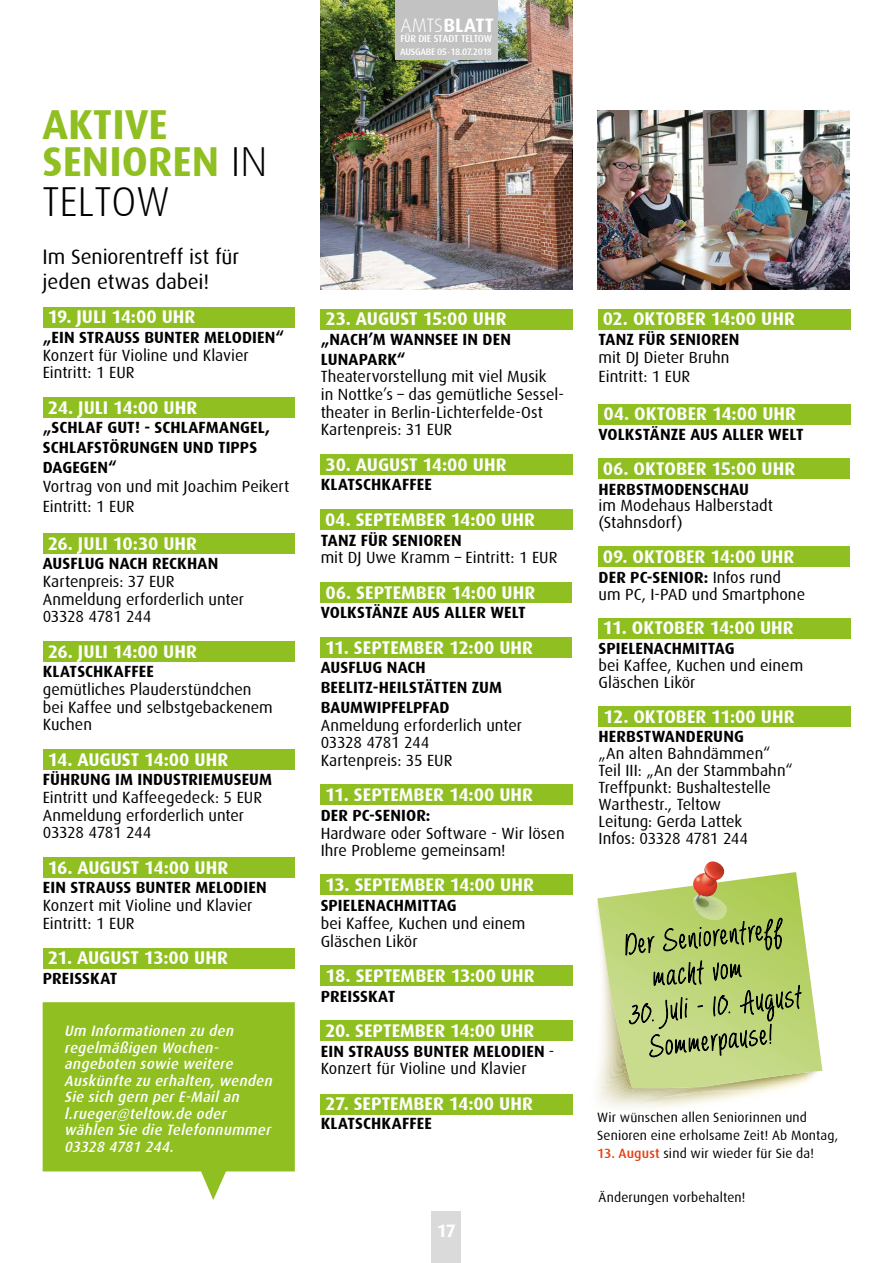
<style>
.page{position:relative;width:893px;height:1263px;background:#fff}
.page>*{position:absolute;margin:0;border:0;box-sizing:border-box;transform-origin:0 0}
.t1{font:700 41.85px/38.8px "Dax";color:#90bf21}
.t2{font:21px/25.2px "Dax";letter-spacing:-.005em;color:#000}
.t3{font:700 19.5px "Dax";letter-spacing:.005em;color:#fff}
.t4{font:700 18.3px "Dax";color:#fff}
.t5{font:700 18px "Dax";color:#fff}
.t6{font:16.2px/17.7px "Dax";color:#000}
.t7{font:700 16.2px/19.8px "Dax";letter-spacing:.005em;color:#000}
.t8{font:italic 500 15px/16.5px "Dax";color:#fff}
.t9{font:13.5px/18px "Dax";letter-spacing:.01em;color:#000}
.t10{font:500 10.05px "Dax";letter-spacing:-.02em;color:#fff}
.t11{font:500 9.45px "Dax";letter-spacing:-.03em;color:#fff}
.s1{font-weight:300;color:#000}
.s2{font-weight:300}
.s3{font-weight:700}
.s4{font-weight:500;color:#e73d11}
</style>
<div class="page">
<img style="left:320px;top:0;width:253px;height:290px">
<div style="left:43px;top:307px;width:252px;height:20px;background:#90bf21"></div>
<div style="left:320px;top:309px;width:253px;height:20px;background:#90bf21"></div>
<div style="left:598px;top:309px;width:252px;height:20px;background:#90bf21"></div>
<div style="left:598px;top:404px;width:252px;height:20px;background:#90bf21"></div>
<div style="left:598px;top:706px;width:252px;height:20px;background:#90bf21"></div>
<div style="left:598px;top:618px;width:252px;height:20px;background:#90bf21"></div>
<div style="left:43px;top:397px;width:252px;height:20px;background:#90bf21"></div>
<div style="left:43px;top:533px;width:252px;height:20px;background:#90bf21"></div>
<div style="left:43px;top:642px;width:252px;height:20px;background:#90bf21"></div>
<div style="left:43px;top:749px;width:252px;height:20px;background:#90bf21"></div>
<div style="left:43px;top:857px;width:252px;height:20px;background:#90bf21"></div>
<div style="left:43px;top:948px;width:252px;height:20px;background:#90bf21"></div>
<div style="left:598px;top:458px;width:252px;height:21px;background:#90bf21"></div>
<div style="left:320px;top:454px;width:253px;height:20px;background:#90bf21"></div>
<div style="left:320px;top:509px;width:253px;height:21px;background:#90bf21"></div>
<div style="left:320px;top:785px;width:253px;height:20px;background:#90bf21"></div>
<div style="left:320px;top:875px;width:253px;height:20px;background:#90bf21"></div>
<div style="left:320px;top:966px;width:253px;height:20px;background:#90bf21"></div>
<div style="left:320px;top:1094px;width:253px;height:20px;background:#90bf21"></div>
<div style="left:320px;top:1020px;width:253px;height:20px;background:#90bf21"></div>
<div style="left:320px;top:582px;width:252px;height:20px;background:#90bf21"></div>
<div style="left:320px;top:638px;width:252px;height:20px;background:#90bf21"></div>
<div style="left:598px;top:547px;width:252px;height:20px;background:#90bf21"></div>
<img style="left:597px;top:111px;width:253px;height:179px">
<div style="left:432px;top:1212px;width:29px;height:51px;background:#dadada"></div>
<div style="left:396px;top:0;width:102px;height:59px;background:#c2c2c2"></div>
<svg style="left:597px;top:882px;width:215px;height:233px;background:#bacb85"></svg>
<svg style="left:43px;top:1002px;width:252px;height:198px;background:#9fc73f"></svg>
<img style="left:597px;top:1064px;width:222px;height:16px">
<img style="left:616px;top:1089px;width:168px;height:9px">
<img style="left:691px;top:861px;width:34px;height:47px">
<h1 class="t1" style="left:43px;top:105px;width:226px">AKTIVE<br>SENIOREN <span class="s1">IN<br>TELTOW</span></h1>
<p class="t2" style="left:43px;top:244px;width:198px">Im Seniorentreff ist für jeden etwas dabei!</p>
<p class="t4" style="left:48px;top:307px;width:149px">19. JULI 14:00 UHR</p>
<p class="t7" style="left:43px;top:328px;width:243px">„EIN STRAUSS BUNTER MELODIEN“</p>
<p class="t6" style="left:43px;top:346px;width:207px">Konzert für Violine und Klavier<br>Eintritt: 1 EUR</p>
<p class="t4" style="left:48px;top:397px;width:151px">24. JULI 14:00 UHR</p>
<p class="t7" style="left:43px;top:418px;width:229px">„SCHLAF GUT! - SCHLAFMANGEL,<br>SCHLAFSTÖRUNGEN UND TIPPS<br>DAGEGEN“</p>
<p class="t6" style="left:43px;top:477px;width:248px;line-height:19.8px">Vortrag von und mit Joachim Peikert<br>Eintritt: 1 EUR</p>
<p class="t4" style="left:48px;top:533px;width:151px">26. JULI 10:30 UHR</p>
<p class="t7" style="left:43px;top:554px;width:177px">AUSFLUG NACH RECKHAN</p>
<p class="t6" style="left:43px;top:573px;width:203px">Kartenpreis: 37 EUR<br>Anmeldung erforderlich unter<br>03328 4781 244</p>
<p class="t4" style="left:48px;top:641px;width:151px">26. JULI 14:00 UHR</p>
<p class="t7" style="left:43px;top:662px;width:113px">KLATSCHKAFFEE</p>
<p class="t6" style="left:43px;top:681px;width:231px">gemütliches Plauderstündchen bei Kaffee und selbstgebackenem<br>Kuchen</p>
<p class="t4" style="left:48px;top:749px;width:182px">14. AUGUST 14:00 UHR</p>
<p class="t7" style="left:43px;top:770px;width:231px">FÜHRUNG IM INDUSTRIEMUSEUM</p>
<p class="t6" style="left:43px;top:789px;width:221px">Eintritt und Kaffeegedeck: 5 EUR<br>Anmeldung erforderlich unter<br>03328 4781 244</p>
<p class="t4" style="left:48px;top:857px;width:182px">16. AUGUST 14:00 UHR</p>
<p class="t7" style="left:43px;top:878px;width:225px">EIN STRAUSS BUNTER MELODIEN</p>
<p class="t6" style="left:43px;top:897px;width:211px">Konzert mit Violine und Klavier<br>Eintritt: 1 EUR</p>
<p class="t4" style="left:48px;top:947px;width:182px">21. AUGUST 13:00 UHR</p>
<p class="t7" style="left:43px;top:968px;width:76px">PREISSKAT</p>
<p class="t8" style="left:64px;top:1023px;width:213px">Um Informationen zu den regelmäßigen Wochen&shy;angeboten sowie weitere<br>Auskünfte zu erhalten, wenden<br>Sie sich gern per E-Mail an l.rueger@teltow.de oder wählen Sie die Telefonnummer<br>03328 4781 244.</p>
<p class="t3" style="left:400px;top:14px;width:95px"><span class="s2">AMTS</span>BLATT</p>
<p class="t10" style="left:400px;top:33px;width:93px">FÜR DIE STADT TELTOW</p>
<p class="t11" style="left:400px;top:46px;width:93px">AUSGABE 05 <span class="s3">˙</span>18.07.2018</p>
<p class="t4" style="left:326px;top:309px;width:183px">23. AUGUST 15:00 UHR</p>
<p class="t7" style="left:321px;top:330px;width:192px">„NACH’M WANNSEE IN DEN<br>LUNAPARK“</p>
<p class="t6" style="left:321px;top:368px;width:245px">Theatervorstellung mit viel Musik<br>in Nottke’s – das gemütliche Sessel&shy;theater in Berlin-Lichterfelde-Ost<br>Kartenpreis: 31 EUR</p>
<p class="t4" style="left:326px;top:454px;width:182px">30. AUGUST 14:00 UHR</p>
<p class="t7" style="left:321px;top:475px;width:113px">KLATSCHKAFFEE</p>
<p class="t4" style="left:325px;top:509px;width:211px">04. SEPTEMBER 14:00 UHR</p>
<p class="t7" style="left:321px;top:530px;width:142px">TANZ FÜR SENIOREN</p>
<p class="t6" style="left:321px;top:549px;width:238px">mit DJ Uwe Kramm – Eintritt: 1 EUR</p>
<p class="t4" style="left:326px;top:582px;width:211px">06. SEPTEMBER 14:00 UHR</p>
<p class="t7" style="left:321px;top:603px;width:207px">VOLKSTÄNZE AUS ALLER WELT</p>
<p class="t4" style="left:325px;top:637px;width:210px">11. SEPTEMBER 12:00 UHR</p>
<p class="t7" style="left:321px;top:658px;width:183px">AUSFLUG NACH<br>BEELITZ-HEILSTÄTTEN ZUM<br>BAUMWIPFELPFAD</p>
<p class="t6" style="left:321px;top:716px;width:203px">Anmeldung erforderlich unter<br>03328 4781 244<br>Kartenpreis: 35 EUR</p>
<p class="t4" style="left:325px;top:784px;width:210px">11. SEPTEMBER 14:00 UHR</p>
<p class="t7" style="left:321px;top:805px;width:111px">DER PC-SENIOR:</p>
<p class="t6" style="left:321px;top:824px;width:245px">Hardware oder Software - Wir lösen<br>Ihre Probleme gemeinsam!</p>
<p class="t4" style="left:325px;top:875px;width:210px">13. SEPTEMBER 14:00 UHR</p>
<p class="t7" style="left:321px;top:896px;width:138px">SPIELENACHMITTAG</p>
<p class="t6" style="left:321px;top:915px;width:206px">bei Kaffee, Kuchen und einem<br>Gläschen Likör</p>
<p class="t4" style="left:326px;top:965px;width:211px">18. SEPTEMBER 13:00 UHR</p>
<p class="t7" style="left:321px;top:986px;width:76px">PREISSKAT</p>
<p class="t4" style="left:325px;top:1020px;width:211px">20. SEPTEMBER 14:00 UHR</p>
<p class="t6" style="left:321px;top:1042px;width:235px"><span class="s3">EIN STRAUSS BUNTER MELODIEN</span> -<br>Konzert für Violine und Klavier</p>
<p class="t4" style="left:325px;top:1093px;width:209px">27. SEPTEMBER 14:00 UHR</p>
<p class="t7" style="left:321px;top:1114px;width:113px">KLATSCHKAFFEE</p>
<p class="t5" style="left:437px;top:1220px;width:21px">17</p>
<p class="t4" style="left:603px;top:309px;width:194px">02. OKTOBER 14:00 UHR</p>
<p class="t7" style="left:599px;top:330px;width:142px">TANZ FÜR SENIOREN</p>
<p class="t6" style="left:599px;top:347px;width:132px;line-height:19.8px">mit DJ Dieter Bruhn<br>Eintritt: 1 EUR</p>
<p class="t4" style="left:603px;top:404px;width:194px">04. OKTOBER 14:00 UHR</p>
<p class="t7" style="left:599px;top:425px;width:207px">VOLKSTÄNZE AUS ALLER WELT</p>
<p class="t4" style="left:603px;top:458px;width:194px">06. OKTOBER 15:00 UHR</p>
<p class="t7" style="left:599px;top:479px;width:152px">HERBSTMODENSCHAU</p>
<p class="t6" style="left:599px;top:498px;width:176px;line-height:17px">im Modehaus Halberstadt (Stahnsdorf)</p>
<p class="t4" style="left:603px;top:546px;width:193px">09. OKTOBER 14:00 UHR</p>
<p class="t6" style="left:599px;top:569px;width:208px;line-height:17px"><span class="s3">DER PC-SENIOR:</span> Infos rund um PC, I-PAD und Smartphone</p>
<p class="t4" style="left:603px;top:618px;width:192px">11. OKTOBER 14:00 UHR</p>
<p class="t7" style="left:599px;top:639px;width:138px">SPIELENACHMITTAG</p>
<p class="t6" style="left:599px;top:657px;width:206px;line-height:17px">bei Kaffee, Kuchen und einem<br>Gläschen Likör</p>
<p class="t4" style="left:603px;top:706px;width:193px">12. OKTOBER 11:00 UHR</p>
<p class="t7" style="left:599px;top:727px;width:147px">HERBSTWANDERUNG</p>
<p class="t6" style="left:599px;top:745px;width:195px;line-height:17px">„An alten Bahndämmen“<br>Teil III: „An der Stammbahn“<br>Treffpunkt: Bushaltestelle<br>Warthestr., Teltow<br>Leitung: Gerda Lattek<br>Infos: 03328 4781 244</p>
<p class="t9" style="left:597px;top:1108px;width:243px">Wir wünschen allen Seniorinnen und<br>Senioren eine erholsame Zeit! Ab Montag,</p>
<p class="t9" style="left:597px;top:1144px;width:218px"><span class="s4">13. August</span> sind wir wieder für Sie da!</p>
<p class="t9" style="left:599px;top:1188px;width:148px">Änderungen vorbehalten!</p>
</div>
